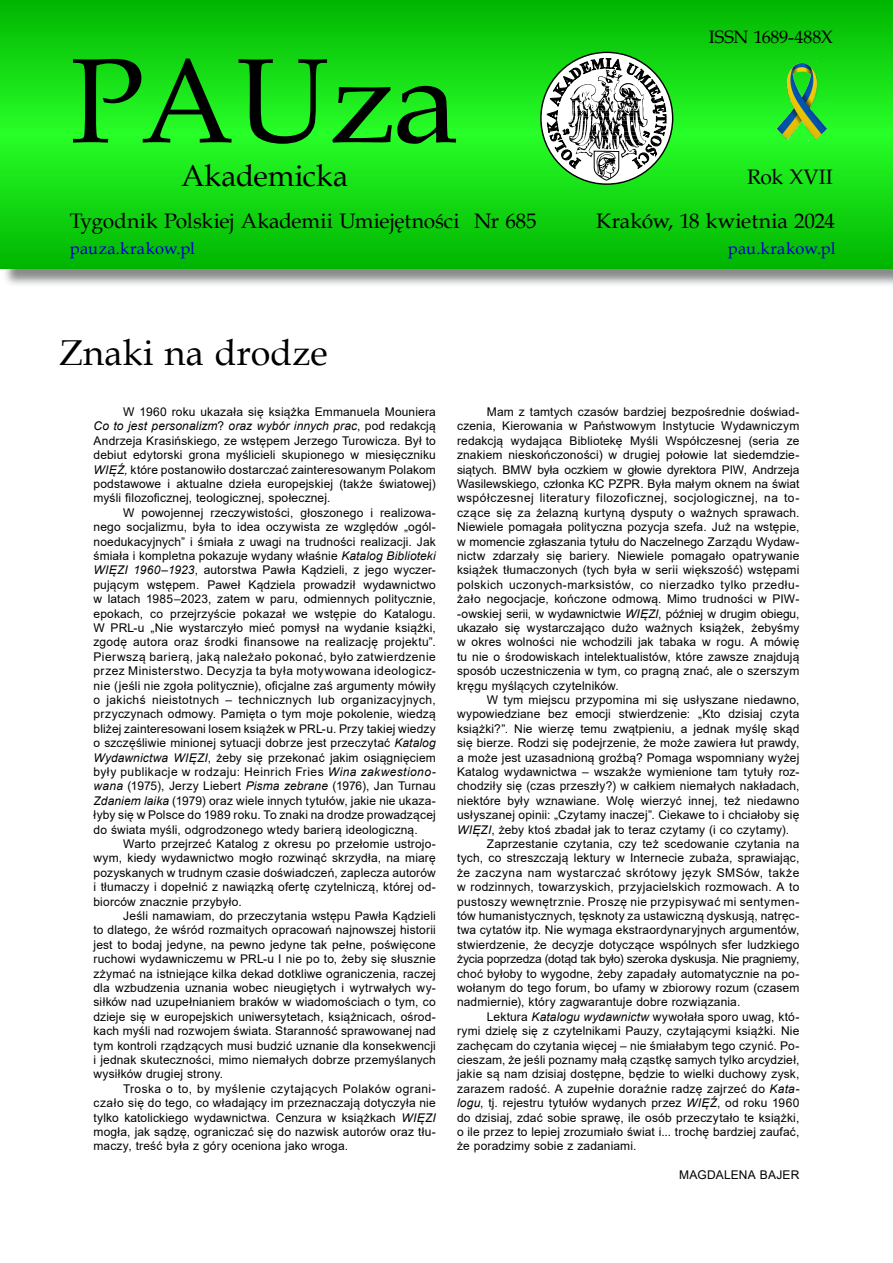
<style>
.page{position:relative;width:893px;height:1263px;background:#fff}
.page>*{position:absolute;margin:0;border:0;box-sizing:border-box;transform-origin:0 0}
.t1{font:120px "Book Antiqua";letter-spacing:-.01em;color:#000}
.t2{font:36px "Book Antiqua";letter-spacing:.005em;color:#000}
.t3{font:30px "Book Antiqua";color:#000}
.t4{font:21px/44px "Book Antiqua";letter-spacing:-.005em;color:#000;text-align:right}
.t5{font:18px "Book Antiqua";letter-spacing:-.005em;color:#000}
.t6{font:16.5px "Book Antiqua";letter-spacing:.015em;color:#0000c8}
.t7{font:12px/14.4px "Arial";letter-spacing:.015em;color:#000;text-align:justify}
.t8{font:12px "Arial";letter-spacing:-.015em;color:#000}
.t9{font:12px "Arial";letter-spacing:.04em;color:#000}
.s1{font-style:italic}
</style>
<div class="page">
<div style="left:2px;top:2px;width:891px;height:285px;background:#636466;opacity:.75"></div>
<svg style="left:0;top:0;width:893px;height:269px;background:#13d713"></svg>
<svg style="left:541px;top:52px;width:132px;height:132px"></svg>
<svg style="left:547px;top:49px;width:119px;height:132px"></svg>
<img style="left:775px;top:61px;width:53px;height:79px">
<h1 class="t1" style="left:70px;top:18px;width:390px">PAUza</h1>
<h3 class="t3" style="left:181px;top:155px;width:169px">Akademicka</h3>
<h3 class="t4" style="left:70px;top:199px;width:468px">Tygodnik Polskiej Akademii Umiejętności Nr 685</h3>
<h3 class="t5" style="left:709px;top:24px;width:126px">ISSN 1689-488X</h3>
<h3 class="t4" style="left:596px;top:155px;width:240px">Rok XVII<br>Kraków, 18 kwietnia 2024</h3>
<h3 class="t6" style="left:70px;top:237px;width:127px">pauza.krakow.pl</h3>
<h3 class="t6" style="left:728px;top:237px;width:109px">pau.krakow.pl</h3>
<h2 class="t2" style="left:59px;top:328px;width:270px">Znaki na drodze</h2>
<p class="t7" style="left:94px;top:404px;width:344px;text-indent:30px">W 1960 roku ukazała się książka Emmanuela Mouniera <span class="s1">Co to jest personalizm</span>? <span class="s1">oraz wybór innych prac</span>, pod redakcją Andrzeja Krasińskiego, ze wstępem Jerzego Turowicza. Był to debiut edytorski grona myślicieli skupionego w miesięczniku <span class="s1">WIĘŹ,</span> które postanowiło dostarczać zainteresowanym Polakom podstawowe i aktualne dzieła europejskiej (także światowej) myśli filozoficznej, teologicznej, społecznej.</p>
<p class="t7" style="left:94px;top:505px;width:344px;text-indent:30px">W powojennej rzeczywistości, głoszonego i realizowa&shy;nego socjalizmu, była to idea oczywista ze względów „ogól&shy;noedukacyjnych” i śmiała z uwagi na trudności realizacji. Jak śmiała i kompletna pokazuje wydany właśnie <span class="s1">Katalog Biblioteki WIĘZI 1960–1923</span>, autorstwa Pawła Kądzieli, z jego wyczer&shy;pującym wstępem. Paweł Kądziela prowadził wydawnictwo w latach 1985–2023, zatem w paru, odmiennych politycznie, epokach, co przejrzyście pokazał we wstępie do Katalogu.<br>W PRL-u „Nie wystarczyło mieć pomysł na wydanie książki, zgodę autora oraz środki finansowe na realizację projektu”.<br>Pierwszą barierą, jaką należało pokonać, było zatwierdzenie przez Ministerstwo. Decyzja ta była motywowana ideologicz&shy;nie (jeśli nie zgoła politycznie), oficjalne zaś argumenty mówiły o jakichś nieistotnych – technicznych lub organizacyjnych, przyczynach odmowy. Pamięta o tym moje pokolenie, wiedzą bliżej zainteresowani losem książek w PRL-u. Przy takiej wiedzy o szczęśliwie minionej sytuacji dobrze jest przeczytać <span class="s1">Katalog Wydawnictwa WIĘZI</span>, żeby się przekonać jakim osiągnięciem były publikacje w rodzaju: Heinrich Fries <span class="s1">Wina zakwestiono&shy;wana</span> (1975), Jerzy Liebert <span class="s1">Pisma zebrane</span> (1976), Jan Turnau <span class="s1">Zdaniem laika</span> (1979) oraz wiele innych tytułów, jakie nie ukaza&shy;łyby się w Polsce do 1989 roku. To znaki na drodze prowadzącej do świata myśli, odgrodzonego wtedy barierą ideologiczną.</p>
<p class="t7" style="left:94px;top:836px;width:344px;text-indent:30px">Warto przejrzeć Katalog z okresu po przełomie ustrojo&shy;wym, kiedy wydawnictwo mogło rozwinąć skrzydła, na miarę pozyskanych w trudnym czasie doświadczeń, zaplecza autorów i tłumaczy i dopełnić z nawiązką ofertę czytelniczą, której od&shy;biorców znacznie przybyło.</p>
<p class="t7" style="left:94px;top:908px;width:344px;text-indent:30px">Jeśli namawiam, do przeczytania wstępu Pawła Kądzieli to dlatego, że wśród rozmaitych opracowań najnowszej historii jest to bodaj jedyne, na pewno jedyne tak pełne, poświęcone ruchowi wydawniczemu w PRL-u I nie po to, żeby się słusznie zżymać na istniejące kilka dekad dotkliwe ograniczenia, raczej dla wzbudzenia uznania wobec nieugiętych i wytrwałych wy&shy;siłków nad uzupełnianiem braków w wiadomościach o tym, co dzieje się w europejskich uniwersytetach, książnicach, ośrod&shy;kach myśli nad rozwojem świata. Staranność sprawowanej nad tym kontroli rządzących musi budzić uznanie dla konsekwencji i jednak skuteczności, mimo niemałych dobrze przemyślanych wysiłków drugiej strony.</p>
<p class="t7" style="left:93px;top:1081px;width:344px;text-indent:30px">Troska o to, by myślenie czytających Polaków ograni&shy;czało się do tego, co władający im przeznaczają dotyczyła nie tylko katolickiego wydawnictwa. Cenzura w książkach <span class="s1">WIĘZI </span>mogła, jak sądzę, ograniczać się do nazwisk autorów oraz tłu&shy;maczy, treść była z góry oceniona jako wroga.</p>
<p class="t7" style="left:457px;top:404px;width:344px;text-indent:30px">Mam z tamtych czasów bardziej bezpośrednie doświad&shy;czenia, Kierowania w Państwowym Instytucie Wydawniczym redakcją wydająca Bibliotekę Myśli Współczesnej (seria ze znakiem nieskończoności) w drugiej połowie lat siedemdzie&shy;siątych. BMW była oczkiem w głowie dyrektora PIW, Andrzeja Wasilewskiego, członka KC PZPR. Była małym oknem na świat współczesnej literatury filozoficznej, socjologicznej, na to&shy;czące się za żelazną kurtyną dysputy o ważnych sprawach.<br>Niewiele pomagała polityczna pozycja szefa. Już na wstępie, w momencie zgłaszania tytułu do Naczelnego Zarządu Wydaw&shy;nictw zdarzały się bariery. Niewiele pomagało opatrywanie książek tłumaczonych (tych była w serii większość) wstępami polskich uczonych-marksistów, co nierzadko tylko przedłu&shy;żało negocjacje, kończone odmową. Mimo trudności w PIW--owskiej serii, w wydawnictwie <span class="s1">WIĘZI</span>, później w drugim obiegu, ukazało się wystarczająco dużo ważnych książek, żebyśmy w okres wolności nie wchodzili jak tabaka w rogu. A mówię tu nie o środowiskach intelektualistów, które zawsze znajdują sposób uczestniczenia w tym, co pragną znać, ale o szerszym kręgu myślących czytelników.</p>
<p class="t7" style="left:487px;top:692px;width:314px">W tym miejscu przypomina mi się usłyszane niedawno,</p>
<p class="t7" style="left:457px;top:707px;width:344px">wypowiedziane bez emocji stwierdzenie: „Kto dzisiaj czyta</p>
<p class="t7" style="left:457px;top:721px;width:344px">książki?”. Nie wierzę temu zwątpieniu, a jednak myślę skąd</p>
<p class="t7" style="left:457px;top:736px;width:344px">się bierze. Rodzi się podejrzenie, że może zawiera łut prawdy,</p>
<p class="t7" style="left:457px;top:750px;width:344px">a może jest uzasadnioną groźbą? Pomaga wspomniany wyżej</p>
<p class="t7" style="left:457px;top:764px;width:344px">Katalog wydawnictwa – wszakże wymienione tam tytuły roz-</p>
<p class="t7" style="left:457px;top:779px;width:344px">chodziły się (czas przeszły?) w całkiem niemałych nakładach,</p>
<p class="t7" style="left:457px;top:793px;width:344px">niektóre były wznawiane. Wolę wierzyć innej, też niedawno</p>
<p class="t7" style="left:457px;top:808px;width:344px">usłyszanej opinii: „Czytamy inaczej”. Ciekawe to i chciałoby się</p>
<p class="t7" style="left:457px;top:822px;width:334px"><span class="s1">WIĘZI</span>, żeby ktoś zbadał jak to teraz czytamy (i co czytamy).</p>
<p class="t7" style="left:487px;top:836px;width:314px">Zaprzestanie czytania, czy też scedowanie czytania na</p>
<p class="t7" style="left:457px;top:851px;width:344px">tych, co streszczają lektury w Internecie zubaża, sprawiając,</p>
<p class="t9" style="left:457px;top:864px;width:344px">że zaczyna nam wystarczać skrótowy język SMSów, także</p>
<p class="t7" style="left:457px;top:880px;width:344px">w rodzinnych, towarzyskich, przyjacielskich rozmowach. A to</p>
<p class="t7" style="left:457px;top:894px;width:344px">pustoszy wewnętrznie. Proszę nie przypisywać mi sentymen-</p>
<p class="t7" style="left:457px;top:908px;width:344px">tów humanistycznych, tęsknoty za ustawiczną dyskusją, natręc-</p>
<p class="t7" style="left:457px;top:923px;width:344px">twa cytatów itp. Nie wymaga ekstraordynaryjnych argumentów,</p>
<p class="t7" style="left:457px;top:937px;width:344px">stwierdzenie, że decyzje dotyczące wspólnych sfer ludzkiego</p>
<p class="t8" style="left:457px;top:951px;width:344px">życia poprzedza (dotąd tak było) szeroka dyskusja. Nie pragniemy,</p>
<p class="t7" style="left:457px;top:966px;width:344px">choć byłoby to wygodne, żeby zapadały automatycznie na po-</p>
<p class="t7" style="left:457px;top:980px;width:344px">wołanym do tego forum, bo ufamy w zbiorowy rozum (czasem</p>
<p class="t7" style="left:457px;top:995px;width:285px">nadmiernie), który zagwarantuje dobre rozwiązania.</p>
<p class="t7" style="left:487px;top:1009px;width:314px">Lektura <span class="s1">Katalogu wydawnictw</span> wywołała sporo uwag, któ-</p>
<p class="t7" style="left:457px;top:1024px;width:344px">rymi dzielę się z czytelnikami Pauzy, czytającymi książki. Nie</p>
<p class="t7" style="left:457px;top:1038px;width:344px">zachęcam do czytania więcej – nie śmiałabym tego czynić. Po-</p>
<p class="t7" style="left:457px;top:1052px;width:344px">cieszam, że jeśli poznamy małą cząstkę samych tylko arcydzieł,</p>
<p class="t7" style="left:457px;top:1067px;width:344px">jakie są nam dzisiaj dostępne, będzie to wielki duchowy zysk,</p>
<p class="t7" style="left:457px;top:1081px;width:344px">zarazem radość. A zupełnie doraźnie radzę zajrzeć do <span class="s1">Kata-</span></p>
<p class="t7" style="left:457px;top:1096px;width:344px"><span class="s1">logu</span>, tj. rejestru tytułów wydanych przez <span class="s1">WIĘŹ</span>, od roku 1960</p>
<p class="t7" style="left:457px;top:1110px;width:344px">do dzisiaj, zdać sobie sprawę, ile osób przeczytało te książki,</p>
<p class="t7" style="left:457px;top:1124px;width:344px">o ile przez to lepiej zrozumiało świat i... trochę bardziej zaufać,</p>
<p class="t7" style="left:457px;top:1139px;width:181px">że poradzimy sobie z zadaniami.</p>
<p class="t7" style="left:679px;top:1168px;width:122px">MAGDALENA BAJER</p>
</div>
